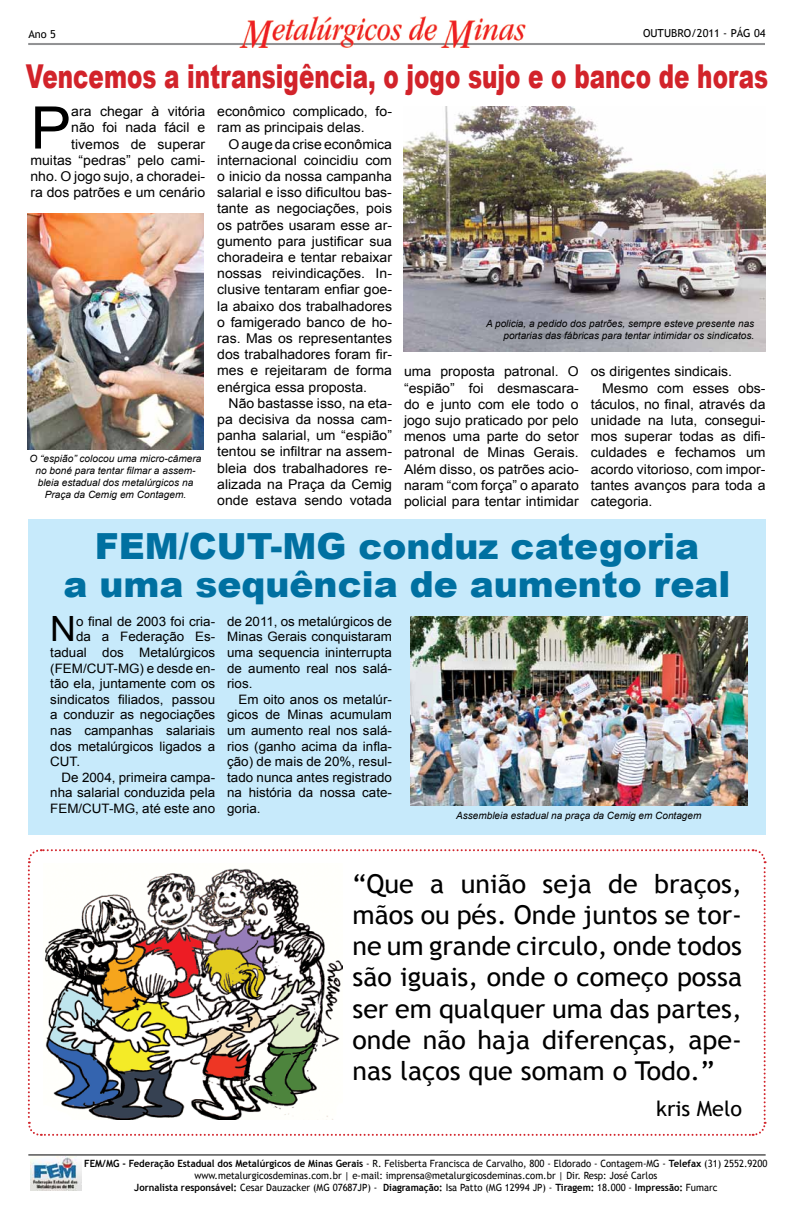
<style>
.page{position:relative;width:794px;height:1219px;background:#fff}
.page>*{position:absolute;margin:0;border:0;box-sizing:border-box;transform-origin:0 0}
.t1{font:58.8px "Arial";color:#000;scale:1.04 1}
.t2{font:900 36px/38px "Arial";color:#0070a1;text-align:center}
.t3{font:34.8px "Arial";color:#000}
.t4{font:900 32.9px "Arial";color:#d2232a;scale:.7 1}
.t5{font:26px/31.2px "Trebuchet MS";color:#000;text-align:justify}
.t6{font:21px "Trebuchet MS";color:#000}
.t7{font:13.5px/16.2px "Arial";color:#000;text-align:justify;scale:1.04 1}
.t8{font:13px/15.6px "Arial";color:#000;text-align:justify}
.t9{font:11px "Trebuchet MS";color:#000}
.t10{font:10px/12px "Trebuchet MS";color:#000;text-align:center;scale:.95 1}
.t11{font:italic 10px/12px "Arial";color:#000;text-align:center}
.s1{font-weight:700}
</style>
<div class="page">
<hr style="left:28px;top:1154px;width:737px;height:1px;background:#000">
<img style="left:31px;top:1157px;width:50px;height:34px">
<img style="left:28px;top:16px;width:737px;height:32px">
<svg style="left:27px;top:849px;width:739px;height:287px"></svg>
<img style="left:28px;top:214px;width:175px;height:236px">
<img style="left:403px;top:106px;width:362px;height:245px">
<div style="left:28px;top:519px;width:737px;height:316px;background:#c7eafb"></div>
<img style="left:410px;top:616px;width:337px;height:190px">
<p class="t9" style="left:28px;top:28px;width:29px">Ano 5</p>
<p class="t9" style="left:643px;top:27px;width:124px">OUTUBRO/2011 - PÁG 04</p>
<h3 class="t4" style="left:26px;top:52px;width:1062px">Vencemos a intransigência, o jogo sujo e o banco de horas</h3>
<p class="t7" style="left:30px;top:103px;width:169px;text-align:right">ara chegar à vitória<br>não foi nada fácil e tivemos de superar muitas “pedras” pelo cami&shy;nho. O jogo sujo, a choradei&shy;ra dos patrões e um cenário</p>
<p class="t7" style="left:217px;top:103px;width:169px">econômico complicado, fo&shy;ram as principais delas.</p>
<h1 class="t1" style="left:30px;top:89px;width:41px">P</h1>
<p class="t7" style="left:217px;top:136px;width:169px;text-indent:11px">O auge da crise econômica internacional coincidiu com o inicio da nossa campanha salarial e isso dificultou bas&shy;tante as negociações, pois os patrões usaram esse ar&shy;gumento para justificar sua choradeira e tentar rebaixar nossas reivindicações. In&shy;clusive tentaram enfiar goe&shy;la abaixo dos trabalhadores o famigerado banco de ho&shy;ras. Mas os representantes dos trabalhadores foram fir&shy;mes e rejeitaram de forma enérgica essa proposta.</p>
<p class="t7" style="left:217px;top:395px;width:169px;text-indent:11px">Não bastasse isso, na eta&shy;pa decisiva da nossa cam&shy;panha salarial, um “espião” tentou se infiltrar na assem&shy;bleia dos trabalhadores re&shy;alizada na Praça da Cemig onde estava sendo votada</p>
<p class="t11" style="left:30px;top:452px;width:173px">O “espião” colocou uma micro-câmera no boné para tentar filmar a assem&shy;bleia estadual dos metalúrgicos na Praça da Cemig em Contagem.</p>
<p class="t11" style="left:486px;top:318px;width:270px;text-align:right">A policia, a pedido dos patrões, sempre esteve presente nas portarias das fábricas para tentar intimidar os sindicatos.</p>
<p class="t7" style="left:404px;top:364px;width:169px">uma proposta patronal. O “espião” foi desmascara&shy;do e junto com ele todo o jogo sujo praticado por pelo menos uma parte do setor patronal de Minas Gerais.<br>Além disso, os patrões acio&shy;naram “com força” o aparato policial para tentar intimidar</p>
<p class="t7" style="left:591px;top:364px;width:137px">os dirigentes sindicais.</p>
<p class="t7" style="left:602px;top:380px;width:159px">Mesmo com esses obs-</p>
<p class="t7" style="left:591px;top:396px;width:169px">táculos, no final, através da</p>
<p class="t7" style="left:591px;top:412px;width:169px">unidade na luta, consegui-</p>
<p class="t7" style="left:591px;top:429px;width:169px">mos superar todas as difi-</p>
<p class="t7" style="left:591px;top:445px;width:169px">culdades e fechamos um</p>
<p class="t7" style="left:591px;top:461px;width:169px">acordo vitorioso, com impor-</p>
<p class="t7" style="left:591px;top:477px;width:169px">tantes avanços para toda a</p>
<p class="t7" style="left:591px;top:493px;width:61px">categoria.</p>
<h2 class="t2" style="left:63px;top:526px;width:668px">FEM/CUT-MG conduz categoria<br>a uma sequência de aumento real</h2>
<h3 class="t3" style="left:50px;top:606px;width:27px">N</h3>
<p class="t8" style="left:76px;top:614px;width:140px">o final de 2003 foi cria-</p>
<p class="t8" style="left:76px;top:629px;width:140px">da a Federação Es-</p>
<p class="t8" style="left:50px;top:645px;width:166px">tadual dos Metalúrgicos</p>
<p class="t8" style="left:50px;top:660px;width:166px">(FEM/CUT-MG) e desde en-</p>
<p class="t8" style="left:50px;top:676px;width:166px">tão ela, juntamente com os</p>
<p class="t8" style="left:50px;top:692px;width:166px">sindicatos filiados, passou</p>
<p class="t8" style="left:50px;top:707px;width:166px">a conduzir as negociações</p>
<p class="t8" style="left:50px;top:723px;width:166px">nas campanhas salariais</p>
<p class="t8" style="left:50px;top:738px;width:166px">dos metalúrgicos ligados a</p>
<p class="t8" style="left:50px;top:754px;width:31px">CUT.</p>
<p class="t8" style="left:62px;top:770px;width:155px">De 2004, primeira campa-</p>
<p class="t8" style="left:50px;top:785px;width:166px">nha salarial conduzida pela</p>
<p class="t8" style="left:50px;top:801px;width:166px">FEM/CUT-MG, até este ano</p>
<p class="t8" style="left:227px;top:614px;width:166px">de 2011, os metalúrgicos de Minas Gerais conquistaram uma sequencia ininterrupta de aumento real nos salá&shy;rios.</p>
<p class="t8" style="left:227px;top:692px;width:166px;text-indent:11px">Em oito anos os metalúr&shy;gicos de Minas acumulam um aumento real nos salá&shy;rios (ganho acima da infla&shy;ção) de mais de 20%, resul&shy;tado nunca antes registrado na história da nossa cate&shy;goria.</p>
<p class="t11" style="left:456px;top:810px;width:247px">Assembleia estadual na praça da Cemig em Contagem</p>
<h3 class="t5" style="left:352px;top:868px;width:391px">“Que a união seja de braços, mãos ou pés. Onde juntos se tor&shy;ne um grande circulo, onde todos são iguais, onde o começo possa ser em qualquer uma das partes, onde não haja diferenças, ape&shy;nas laços que somam o Todo.”</h3>
<h3 class="t6" style="left:656px;top:1096px;width:87px">kris Melo</h3>
<p class="t10" style="left:84px;top:1158px;width:720px"><span class="s1">FEM/MG - Federação Estadual dos Metalúrgicos de Minas Gerais</span> - R. Felisberta Francisca de Carvalho, 800 - Eldorado - Contagem-MG - <span class="s1">Telefax</span> (31) 2552.9200 www.metalurgicosdeminas.com.br | e-mail: imprensa@metalurgicosdeminas.com.br | Dir. Resp: José Carlos<br><span class="s1">Jornalista responsável:</span> Cesar Dauzacker (MG 07687JP) - <span class="s1">Diagramação:</span> Isa Patto (MG 12994 JP) - <span class="s1">Tiragem:</span> 18.000 - <span class="s1">Impressão:</span> Fumarc</p>
</div>
